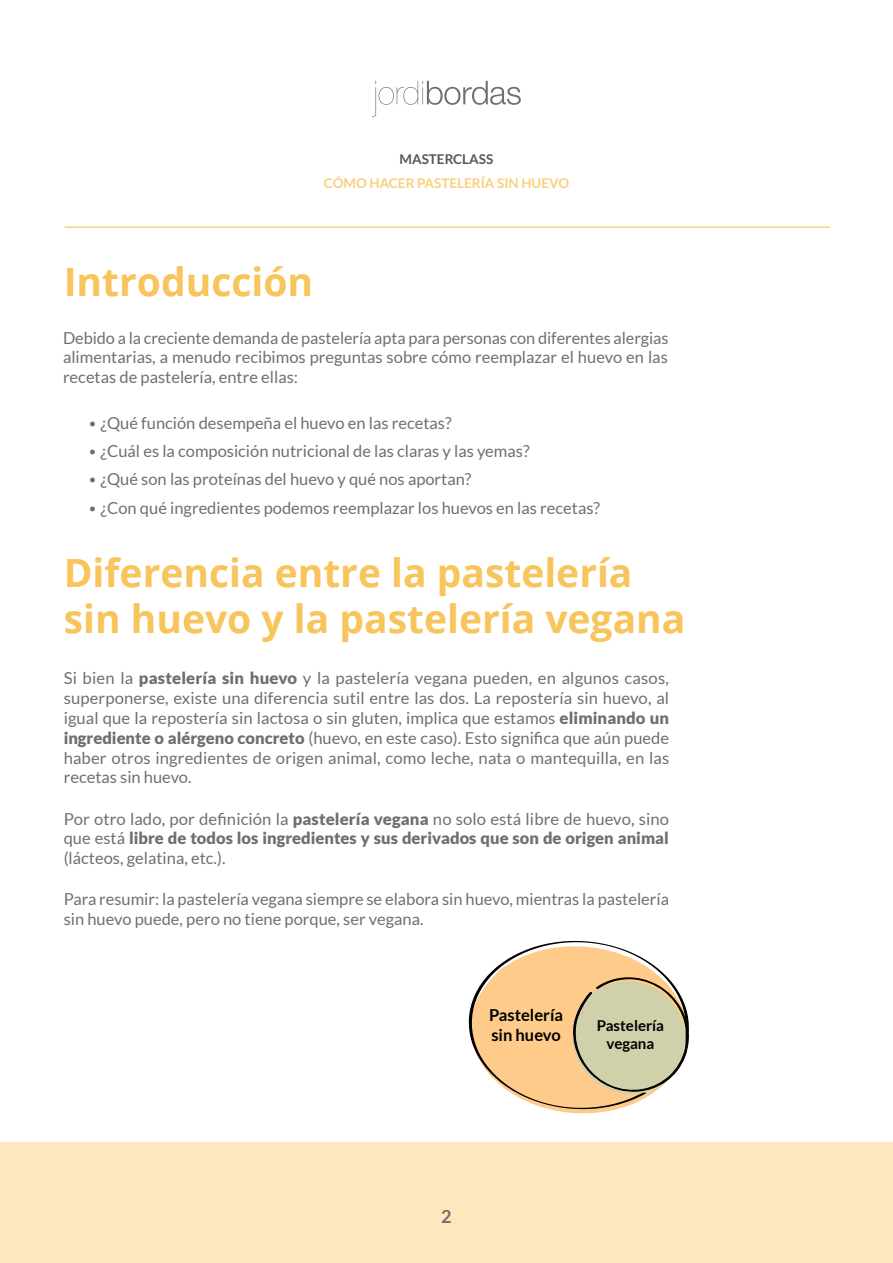
<style>
.page{position:relative;width:893px;height:1263px;background:#fff}
.page>*{position:absolute;margin:0;border:0;box-sizing:border-box;transform-origin:0 0}
.t1{font:700 39px/46.8px "Open Sans";color:#f8c45c}
.t2{font:700 18px "Lato";color:#756d6b}
.t3{font:16.5px/19.8px "Lato";color:#706f6f;text-align:justify}
.t4{font:700 16.5px/19.8px "Lato";color:#000}
.t5{font:700 15px/18px "Lato";color:#000;text-align:center}
.t6{font:700 13.5px "Lato";color:#f9d07d}
.t7{font:700 13.5px "Lato";color:#575756}
.s1{font-weight:300}
.s2{font-weight:900}
</style>
<div class="page">
<div style="left:0;top:1142px;width:893px;height:121px;background:#fce7be"></div>
<svg style="left:372px;top:81px;width:149px;height:36px"></svg>
<hr style="left:65px;top:226px;width:765px;height:2px;background:#f9d07d">
<svg style="left:468px;top:940px;width:221px;height:174px"></svg>
<p class="t7" style="left:400px;top:151px;width:95px">MASTERCLASS</p>
<p class="t6" style="left:324px;top:176px;width:247px">CÓMO HACER PASTELERÍA SIN HUEVO</p>
<h1 class="t1" style="left:64px;top:258px;width:251px">Introducción</h1>
<p class="t3" style="left:63px;top:328px;width:607px">Debido a la creciente demanda de pastelería apta para personas con diferentes alergias alimentarias, a menudo recibimos preguntas sobre cómo reemplazar el huevo en las recetas de pastelería, entre ellas:</p>
<p class="t3" style="left:88px;top:413px;width:365px"><span class="s1">•</span> ¿Qué función desempeña el huevo en las recetas?</p>
<p class="t3" style="left:88px;top:441px;width:443px"><span class="s1">•</span> ¿Cuál es la composición nutricional de las claras y las yemas?</p>
<p class="t3" style="left:88px;top:469px;width:385px"><span class="s1">•</span> ¿Qué son las proteínas del huevo y qué nos aportan?</p>
<p class="t3" style="left:88px;top:498px;width:514px"><span class="s1">•</span> ¿Con qué ingredientes podemos reemplazar los huevos en las recetas?</p>
<h1 class="t1" style="left:64px;top:548px;width:623px">Diferencia entre la pastelería sin huevo y la pastelería vegana</h1>
<p class="t3" style="left:64px;top:668px;width:607px">Si bien la <span class="s2">pastelería sin huevo</span> y la pastelería vegana pueden, en algunos casos, superponerse, existe una diferencia sutil entre las dos. La repostería sin huevo, al igual que la repostería sin lactosa o sin gluten, implica que estamos <span class="s2">eliminando un ingrediente o alérgeno concreto</span> (huevo, en este caso). Esto significa que aún puede haber otros ingredientes de origen animal, como leche, nata o mantequilla, en las recetas sin huevo.</p>
<p class="t3" style="left:64px;top:808px;width:607px">Por otro lado, por definición la <span class="s2">pastelería vegana</span> no solo está libre de huevo, sino que está <span class="s2">libre de todos los ingredientes y sus derivados que son de origen animal </span>(lácteos, gelatina, etc.).</p>
<p class="t3" style="left:64px;top:889px;width:607px">Para resumir: la pastelería vegana siempre se elabora sin huevo, mientras la pastelería sin huevo puede, pero no tiene porque, ser vegana.</p>
<p class="t4" style="left:489px;top:1005px;width:76px">Pastelería sin huevo</p>
<p class="t5" style="left:597px;top:1017px;width:69px">Pastelería vegana</p>
<p class="t2" style="left:441px;top:1206px;width:12px">2</p>
</div>
